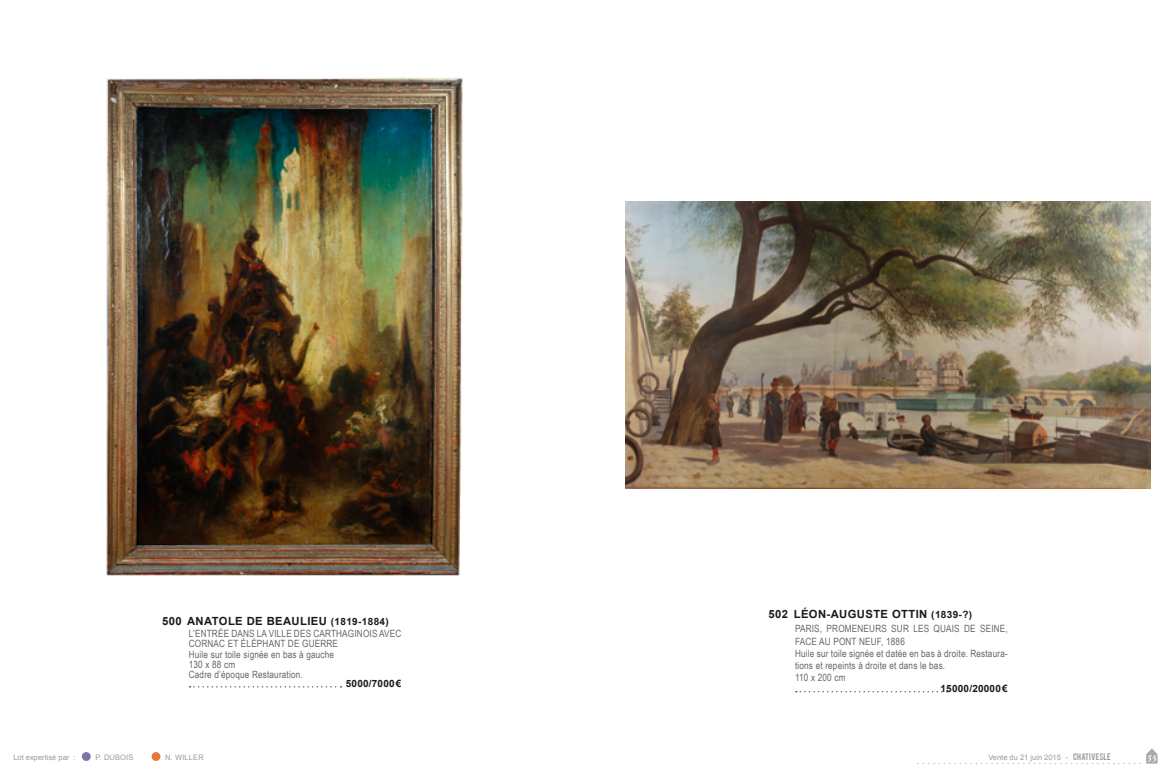
<style>
.page{position:relative;width:1170px;height:780px;background:#fff}
.page>*{position:absolute;margin:0;border:0;box-sizing:border-box;transform-origin:0 0}
._1-_Titre{font:700 11.25px "Arial";letter-spacing:.035em;color:#1a1a1a}
._2-_descriptif{font:10px/12.2px "Arial Narrow";letter-spacing:.015em;color:#646665}
.t1{font:10px "Minion Pro";color:#999b9b}
._4-estimation{font:700 10px "Arial";letter-spacing:.02em;color:#1a1a1a}
.t2{font:italic 700 10px "Cochin";color:#fff}
.t3{font:700 8.75px "Arial";color:#fff}
.t4{font:7.5px "Arial";color:#999b9b}
.s1{font-size:10px}
.s2{font-size:8.12px}
.s3{font-family:"Bebas"}
</style>
<div class="page">
<svg style="left:1146px;top:748px;width:11px;height:15px"></svg>
<div style="left:82px;top:752px;width:9px;height:8px;background:#7877a7;border-radius:50%"></div>
<div style="left:151px;top:752px;width:9px;height:8px;background:#e4773b;border-radius:50%"></div>
<svg style="left:795px;top:691px;width:152px;height:1px"></svg>
<svg style="left:189px;top:686px;width:152px;height:1px"></svg>
<img style="left:106px;top:77px;width:357px;height:499px">
<img style="left:626px;top:201px;width:524px;height:287px">
<p class="_1-_Titre" style="left:162px;top:613px;width:228px">500 ANATOLE DE BEAULIEU <span class="s1">(1819-1884)</span></p>
<p class="_2-_descriptif" style="left:189px;top:628px;width:214px;line-height:10.2px">L’ENTRÉE DANS LA VILLE DES CARTHAGINOIS AVEC<br>CORNAC ET ÉLÉPHANT DE GUERRE</p>
<p class="_2-_descriptif" style="left:189px;top:647px;width:147px">Huile sur toile signée en bas à gauche</p>
<p class="_2-_descriptif" style="left:189px;top:658px;width:48px">130 x 88 cm</p>
<p class="_2-_descriptif" style="left:189px;top:668px;width:115px">Cadre d’époque Restauration.</p>
<p class="_4-estimation" style="left:346px;top:676px;width:57px">5000/7000 €</p>
<p class="t4" style="left:13px;top:752px;width:64px">Lot expertisé par :</p>
<p class="t4" style="left:95px;top:752px;width:40px">P. DUBOIS</p>
<p class="t4" style="left:165px;top:752px;width:40px">N. WILLER</p>
<p class="_1-_Titre" style="left:768px;top:606px;width:205px">502 LÉON-AUGUSTE OTTIN <span class="s1">(1839-?)</span></p>
<p class="_2-_descriptif" style="left:795px;top:622px;width:214px">PARIS, PROMENEURS SUR LES QUAIS DE SEINE,<br>FACE AU PONT NEUF, 1886</p>
<p class="_2-_descriptif" style="left:795px;top:646px;width:214px">Huile sur toile signée et datée en bas à droite. Restaura&shy;tions et repeints à droite et dans le bas.</p>
<p class="_2-_descriptif" style="left:795px;top:671px;width:52px">110 x 200 cm</p>
<p class="_4-estimation" style="left:940px;top:681px;width:69px">15000/20000 €</p>
<p class="t4" style="left:988px;top:752px;width:124px">Vente du 21 juin 2015 <span class="s2">-</span> <span class="s3">CHATIVESLE</span></p>
<p class="t2" style="left:1146px;top:752px;width:11px">35</p>
<p class="t3" style="left:1150px;top:754px;width:6px">5</p>
<p class="t1" style="left:917px;top:754px;width:226px">...........................................</p>
</div>
